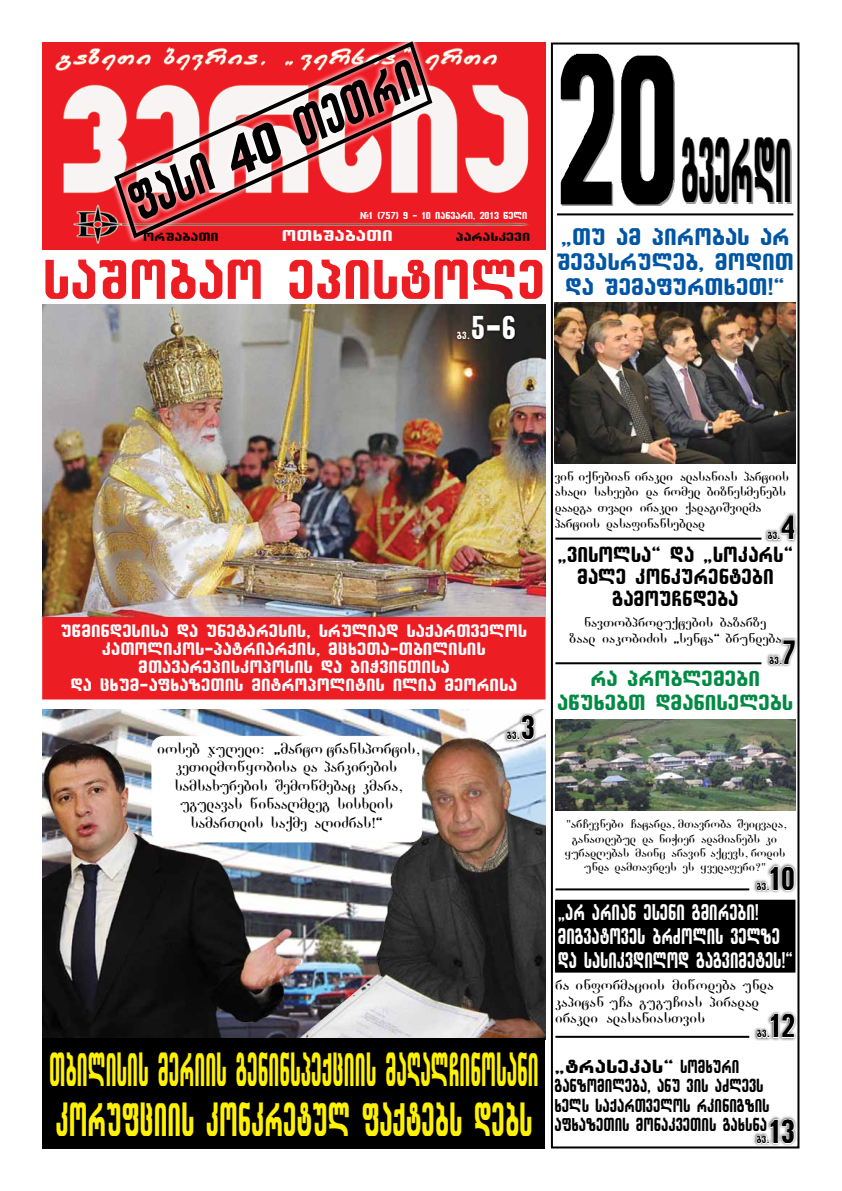
<style>
.page{position:relative;width:842px;height:1191px;background:#fff}
.page>*{position:absolute;margin:0;border:0;box-sizing:border-box;transform-origin:0 0}
.t1{font:218.8px "GEO Balav Mtavr";color:#000;scale:.58 1}
.t2{font:94px "GEO Balav Mtavr";letter-spacing:-.01em;color:#000;scale:.35 1}
.t3{font:57.1px "GEO Balav Mtavr";color:#ed1d24;scale:.96 1}
.t4{font:56.4px "GEO Balav Mtavr";color:#000}
.t5{font:56.4px "GEO Balav Mtavr";color:#000;scale:.71 1}
.t6{font:48.8px/50.1px "GEO Balav Mtavr";color:#fff200;scale:.43 1}
.t7{font:28.5px "Sakar Mtavr";color:#000}
.t8{font:28.5px "Sakar Mtavr";color:#fff}
.t9{font:24.5px/24.9px "GEO Balav Mtavr";color:#0055a4;text-align:center}
.t10{font:23.1px/23.8px "GEO Balav Mtavr";color:#fff;scale:.71 1}
.t11{font:22.4px/23.7px "GEO Balav Mtavr";color:#008a43;text-align:center}
.t12{font:22.3px/21.8px "GEO Balav Mtavr";color:#000;text-align:center;scale:.93 1}
.t13{font:19.3px/19.3px "GEO Balav Mtavr";color:#000;scale:1.18 1}
.t14{font:18.3px/18px "GEO Balav Mtavr";color:#fff;text-align:center}
.t15{font:16.1px "GEO Balav Mtavr";color:#fff;scale:1.28 1}
.t16{font:15.5px/18.6px "GEO Bodoni";letter-spacing:-.01em;color:#000;text-align:center}
.t17{font:14.6px/16.3px "GEO Bodoni";color:#000}
.t18{font:13.5px/16.2px "GEO Bodoni";color:#000;text-align:center}
.t19{font:13.1px/15.7px "GEO Bodoni";letter-spacing:-.01em;color:#000}
.t20{font:12.2px "GEO Balav Mtavr";color:#000;scale:1.28 1}
.t21{font:11.9px/14.2px "GEO Bodoni";color:#000;text-align:center}
.t22{font:10.2px "Balav Mtavr";color:#fff}
.t23{font:9px "Sakar Mtavr";color:#000}
.t24{font:9px "Sakar Mtavr";color:#fff}
.s1{font-family:"GEO Balav Mtavr"}
</style>
<div class="page">
<div style="left:556px;top:900px;width:239px;height:72px;background:#000"></div>
<img style="left:43px;top:709px;width:502px;height:15px">
<div style="left:42px;top:595px;width:503px;height:104px;background:#ed1d24"></div>
<img style="left:42px;top:42px;width:503px;height:207px">
<div style="left:551px;top:42px;width:248px;height:1106px;border:2px solid #000"></div>
<div style="left:109px;top:36px;width:329px;height:207px;background:#fff;opacity:.75"></div>
<svg style="left:112px;top:39px;width:323px;height:202px"></svg>
<div style="left:684px;top:139px;width:108px;height:65px;background:#000;opacity:.4"></div>
<div style="left:562px;top:55px;width:113px;height:151px;background:#000;opacity:.4"></div>
<hr style="left:555px;top:537px;width:206px;height:2px;background:#000">
<hr style="left:557px;top:213px;width:236px;height:2px;background:#000">
<hr style="left:555px;top:662px;width:206px;height:2px;background:#000">
<hr style="left:555px;top:888px;width:194px;height:2px;background:#000">
<hr style="left:555px;top:1035px;width:194px;height:2px;background:#000">
<img style="left:42px;top:305px;width:503px;height:312px">
<img style="left:42px;top:724px;width:257px;height:314px">
<img style="left:299px;top:719px;width:246px;height:319px">
<div style="left:42px;top:1038px;width:503px;height:110px;background:#000"></div>
<img style="left:555px;top:303px;width:241px;height:161px">
<img style="left:555px;top:720px;width:241px;height:91px">
<div style="left:454px;top:313px;width:64px;height:29px;background:#000;opacity:.75"></div>
<div style="left:764px;top:512px;width:34px;height:31px;background:#000;opacity:.75"></div>
<svg style="left:766px;top:514px;width:30px;height:29px"></svg>
<div style="left:766px;top:636px;width:32px;height:31px;background:#000;opacity:.75"></div>
<svg style="left:768px;top:638px;width:28px;height:29px"></svg>
<div style="left:753px;top:862px;width:44px;height:31px;background:#000;opacity:.75"></div>
<svg style="left:755px;top:865px;width:40px;height:35px"></svg>
<div style="left:753px;top:1010px;width:45px;height:31px;background:#000;opacity:.75"></div>
<svg style="left:756px;top:1012px;width:40px;height:29px"></svg>
<div style="left:753px;top:1115px;width:44px;height:31px;background:#000;opacity:.75"></div>
<svg style="left:755px;top:1118px;width:40px;height:31px"></svg>
<div style="left:503px;top:712px;width:34px;height:31px;background:#000;opacity:.75"></div>
<svg style="left:506px;top:714px;width:29px;height:36px"></svg>
<h3 class="t4" style="left:211px;top:131px;width:209px;rotate:-24deg">40 TETRI</h3>
<h1 class="t1" style="left:555px;top:1px;width:217px">20</h1>
<h3 class="t5" style="left:115px;top:175px;width:126px;rotate:-24deg">FASI</h3>
<p class="t22" style="left:360px;top:209px;width:169px"><span class="s1">#</span>1 (757) 9 - 10 IANVARI, 2013 WELI</p>
<h2 class="t2" style="left:681px;top:115px;width:318px">GVERDI</h2>
<p class="t20" style="left:143px;top:229px;width:61px">ORSABATI</p>
<p class="t15" style="left:282px;top:226px;width:88px">OTXSABATI</p>
<p class="t20" style="left:456px;top:229px;width:60px">PARASKEVI</p>
<h3 class="t3" style="left:43px;top:246px;width:525px">SASOBAO EPISTOLE</h3>
<h3 class="t8" style="left:470px;top:313px;width:49px">5-6</h3>
<p class="t24" style="left:457px;top:331px;width:14px">GV.</p>
<h3 class="t9" style="left:557px;top:224px;width:239px">`TU AM PIROBAS AR<br>SEVASRULEB, MODIT<br>DA SEMAFURTXET!~</h3>
<p class="t14" style="left:61px;top:621px;width:468px">UWMINDESISA DA UNETARESIS, SRULIAD SAQARTVELOS KATOLIKOS-PATRIARQIS, MCXETA-TBILISIS MTAVAREPISKOPOSIS DA BIWVINTISA<br>DA CXUM-AFXAZETIS MITROPOLITIS ILIA MEORISA</p>
<p class="t16" style="left:158px;top:740px;width:264px">IOSEB JURELI: <span class="s1">`</span>MARTO TRANSPORTIS,<br>KETILMOWYOBISA DA PARKIREBIS<br>SAMSAXUREBIS SEMOWMEBAC KMARA,<br>UGULAVAS WINAARMDEG SISXLIS<br>SAMARTLIS SAQME ARIZRAS!<span class="s1">~</span></p>
<h3 class="t7" style="left:520px;top:713px;width:18px">3</h3>
<p class="t23" style="left:507px;top:731px;width:14px">GV.</p>
<h3 class="t6" style="left:49px;top:1044px;width:1139px">TBILISIS MERIIS GENINSPEQCIIS MARALCINOSANI<br>KORUFCIIS KONKRETUL FAQTEBS DEBS</h3>
<p class="t19" style="left:555px;top:469px;width:236px">VIN IQNEBIAN IRAKLI ALASANIAS PARTIIS AXALI SAXEEBI DA ROMEL BIZNESMENEBS DAADGA TVALI IRAKLI QADAGISVILMA PARTIIS DASAFINANSEBLAD</p>
<p class="t12" style="left:557px;top:543px;width:255px">`VISOLSA~ DA `SOKARS~<br>MALE KONKURENTEBI<br>GAMOUCNDEBA</p>
<p class="t18" style="left:570px;top:615px;width:214px">NAVTOBPRODUQTEBIS BAZARZE<br>ZAAL IAKOBIZIS <span class="s1">`</span>SENTA<span class="s1">~</span> BRUNDEBA</p>
<h3 class="t7" style="left:780px;top:513px;width:18px">4</h3>
<p class="t23" style="left:767px;top:531px;width:14px">GV.</p>
<h3 class="t7" style="left:782px;top:637px;width:16px">7</h3>
<p class="t23" style="left:769px;top:655px;width:14px">GV.</p>
<p class="t11" style="left:557px;top:667px;width:238px">RA PROBLEMEBI<br>AWUXEBT DMANISELEBS</p>
<p class="t21" style="left:565px;top:817px;width:224px">"ARCEVNEBI CATARDA, MTAVROBA SEICVALA, GANATLEBUL DA NIWIER ADAMIANEBS KI YURADREBAS MAINC ARAVIN AQCEVS, RODIS UNDA DAMTAVRDES ES YVELAFERI?"</p>
<h3 class="t7" style="left:769px;top:863px;width:29px">10</h3>
<p class="t23" style="left:756px;top:881px;width:14px">GV.</p>
<p class="t10" style="left:558px;top:900px;width:333px">`AR ARIAN ESENI GMIREBI!<br>MIGVATOVES BRZOLIS VELZE<br>DA SASIKVDILOD GAGVIMETES!~</p>
<p class="t17" style="left:555px;top:978px;width:220px">RA INFORMACIIS MIWODEBA UNDA<br>KAPITAN UCA GUGUCIAS PIRADAD<br>IRAKLI ALASANIASTVIS</p>
<h3 class="t7" style="left:770px;top:1011px;width:28px">12</h3>
<p class="t23" style="left:757px;top:1029px;width:14px">GV.</p>
<p class="t13" style="left:555px;top:1056px;width:184px">`TRASEKAS~ SOMXURI<br>GANZOMILEBA, ANU VIS AZLEVS<br>XELS SAQARTVELOS RKINIGZIS<br>AFXAZETIS MONAKVETIS GAXSNA</p>
<h3 class="t7" style="left:769px;top:1116px;width:29px">13</h3>
<p class="t23" style="left:756px;top:1134px;width:14px">GV.</p>
</div>
